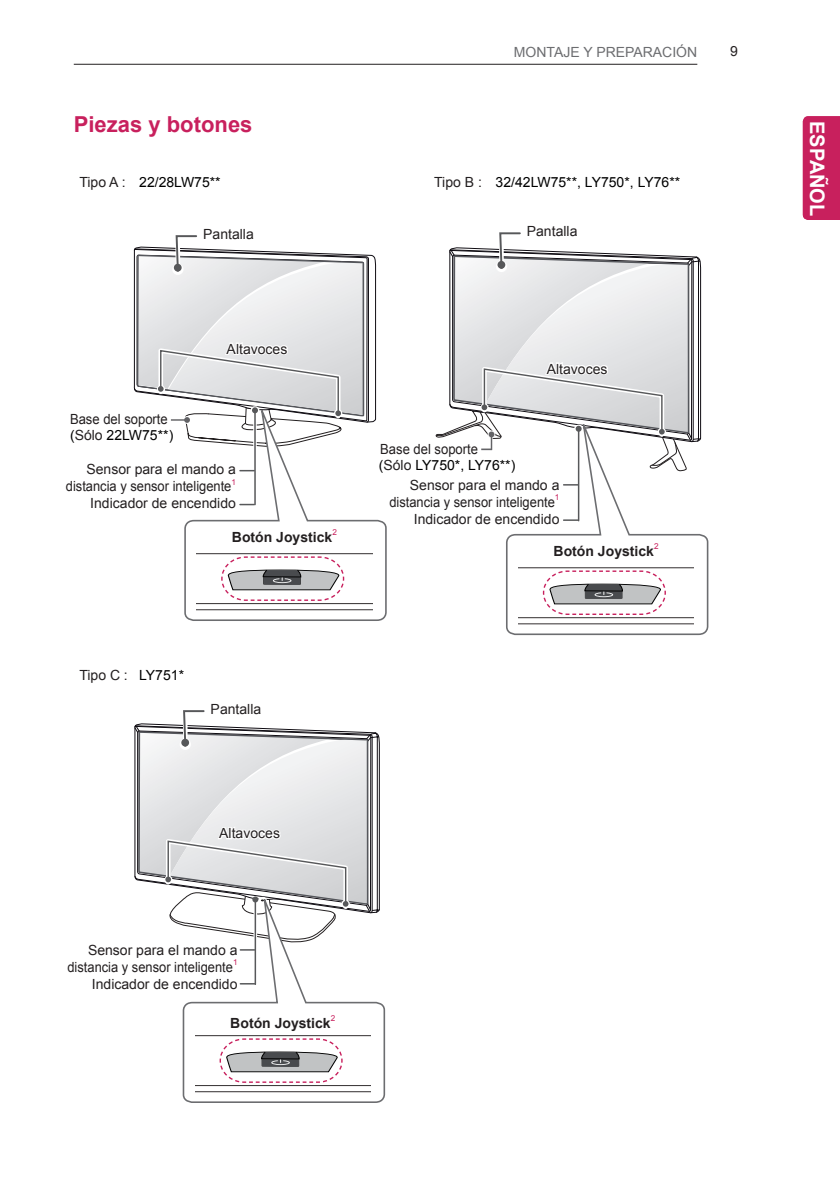
<style>
.page{position:relative;width:840px;height:1191px;background:#fff}
.page>*{position:absolute;margin:0;border:0;box-sizing:border-box;transform-origin:0 0}
.t1{font:700 22px "Arial";color:#c8205d}
.t2{font:700 20px "Arial";color:#fff}
.t3{font:14px/16.8px "Arial";color:#231f20}
.t4{font:14px/15.8px "Arial";color:#231f20;scale:.93 1}
.t5{font:14px "Arial";color:#000}
.t6{font:700 14px "Arial";color:#231f20}
.t7{font:14px "Arial";color:#6c6d70}
.t8{font:700 14px "Arial";color:#fff}
.t9{font:8.2px "Arial";color:#c8205d}
.s1{color:#231f20}
.s2{color:#000}
</style>
<div class="page">
<div style="left:802px;top:116px;width:37px;height:104px;background:#c8205d"></div>
<hr style="left:74px;top:64px;width:623px;height:1px;background:#231f20">
<svg style="left:689px;top:256px;width:11px;height:156px"></svg>
<svg style="left:135px;top:247px;width:241px;height:150px"></svg>
<svg style="left:134px;top:249px;width:233px;height:148px"></svg>
<svg style="left:184px;top:397px;width:203px;height:224px"></svg>
<hr style="left:197px;top:553px;width:175px;height:1px;background:#231f20">
<hr style="left:197px;top:603px;width:175px;height:1px;background:#231f20">
<hr style="left:197px;top:609px;width:175px;height:1px;background:#231f20">
<svg style="left:220px;top:556px;width:125px;height:45px"></svg>
<svg style="left:137px;top:235px;width:227px;height:211px"></svg>
<svg style="left:506px;top:412px;width:202px;height:224px"></svg>
<hr style="left:518px;top:567px;width:175px;height:1px;background:#231f20">
<hr style="left:518px;top:617px;width:175px;height:1px;background:#231f20">
<hr style="left:518px;top:623px;width:175px;height:1px;background:#231f20">
<svg style="left:542px;top:570px;width:124px;height:45px"></svg>
<svg style="left:435px;top:232px;width:253px;height:239px"></svg>
<svg style="left:134px;top:725px;width:245px;height:162px"></svg>
<svg style="left:138px;top:710px;width:230px;height:216px"></svg>
<div style="left:181px;top:738px;width:8px;height:8px;background:#57585a;border-radius:50%"></div>
<svg style="left:182px;top:887px;width:203px;height:216px"></svg>
<hr style="left:195px;top:1035px;width:175px;height:1px;background:#231f20">
<hr style="left:195px;top:1085px;width:175px;height:1px;background:#231f20">
<hr style="left:195px;top:1091px;width:175px;height:1px;background:#231f20">
<svg style="left:219px;top:1037px;width:124px;height:46px"></svg>
<h1 class="t1" style="left:74px;top:109px;width:180px">Piezas y botones</h1>
<p class="t7" style="left:513px;top:43px;width:185px">MONTAJE Y PREPARACIÓN</p>
<p class="t3" style="left:729px;top:42px;width:9px">9</p>
<p class="t5" style="left:79px;top:173px;width:143px"><span class="s1">Tipo A :</span> 22/28LW75**</p>
<p class="t5" style="left:434px;top:173px;width:247px"><span class="s1">Tipo B :</span> 32/42LW75**, LY750*, LY76**</p>
<p class="t3" style="left:203px;top:226px;width:52px">Pantalla</p>
<p class="t4" style="left:70px;top:411px;width:112px">Base del soporte <span class="s2">(</span>Sólo <span class="s2">22LW75**)</span></p>
<p class="t3" style="left:226px;top:340px;width:62px">Altavoces</p>
<p class="t3" style="left:66px;top:461px;width:171px;text-indent:21px">Sensor para el mando a distancia y sensor inteligente</p>
<p class="t9" style="left:231px;top:476px;width:6px">1</p>
<p class="t3" style="left:90px;top:495px;width:147px">Indicador de encendido</p>
<p class="t6" style="left:232px;top:527px;width:102px">Botón Joystick</p>
<p class="t9" style="left:332px;top:526px;width:6px">2</p>
<p class="t3" style="left:526px;top:223px;width:52px">Pantalla</p>
<p class="t4" style="left:378px;top:441px;width:148px">Base del soporte<br><span class="s2">(</span>Sólo <span class="s2">LY750*, LY76**)</span></p>
<p class="t3" style="left:546px;top:360px;width:62px">Altavoces</p>
<p class="t3" style="left:389px;top:477px;width:171px;text-indent:21px">Sensor para el mando a distancia y sensor inteligente</p>
<p class="t9" style="left:554px;top:492px;width:6px">1</p>
<p class="t3" style="left:413px;top:510px;width:147px">Indicador de encendido</p>
<p class="t6" style="left:553px;top:541px;width:102px">Botón Joystick</p>
<p class="t9" style="left:653px;top:541px;width:6px">2</p>
<p class="t3" style="left:79px;top:666px;width:106px">Tipo C : <span class="s2">LY751*</span></p>
<p class="t3" style="left:210px;top:700px;width:52px">Pantalla</p>
<p class="t3" style="left:219px;top:825px;width:62px">Altavoces</p>
<p class="t3" style="left:67px;top:942px;width:171px;text-indent:21px">Sensor para el mando a distancia y sensor inteligente</p>
<p class="t9" style="left:233px;top:957px;width:6px">1</p>
<p class="t3" style="left:92px;top:975px;width:147px">Indicador de encendido</p>
<p class="t6" style="left:230px;top:1013px;width:102px">Botón Joystick</p>
<p class="t9" style="left:330px;top:1013px;width:6px">2</p>
<h2 class="t2" style="left:830px;top:121px;width:97px;rotate:90deg">ESPAÑOL</h2>
<p class="t8" style="left:824px;top:153px;width:32px;rotate:90deg">ENG</p>
</div>
